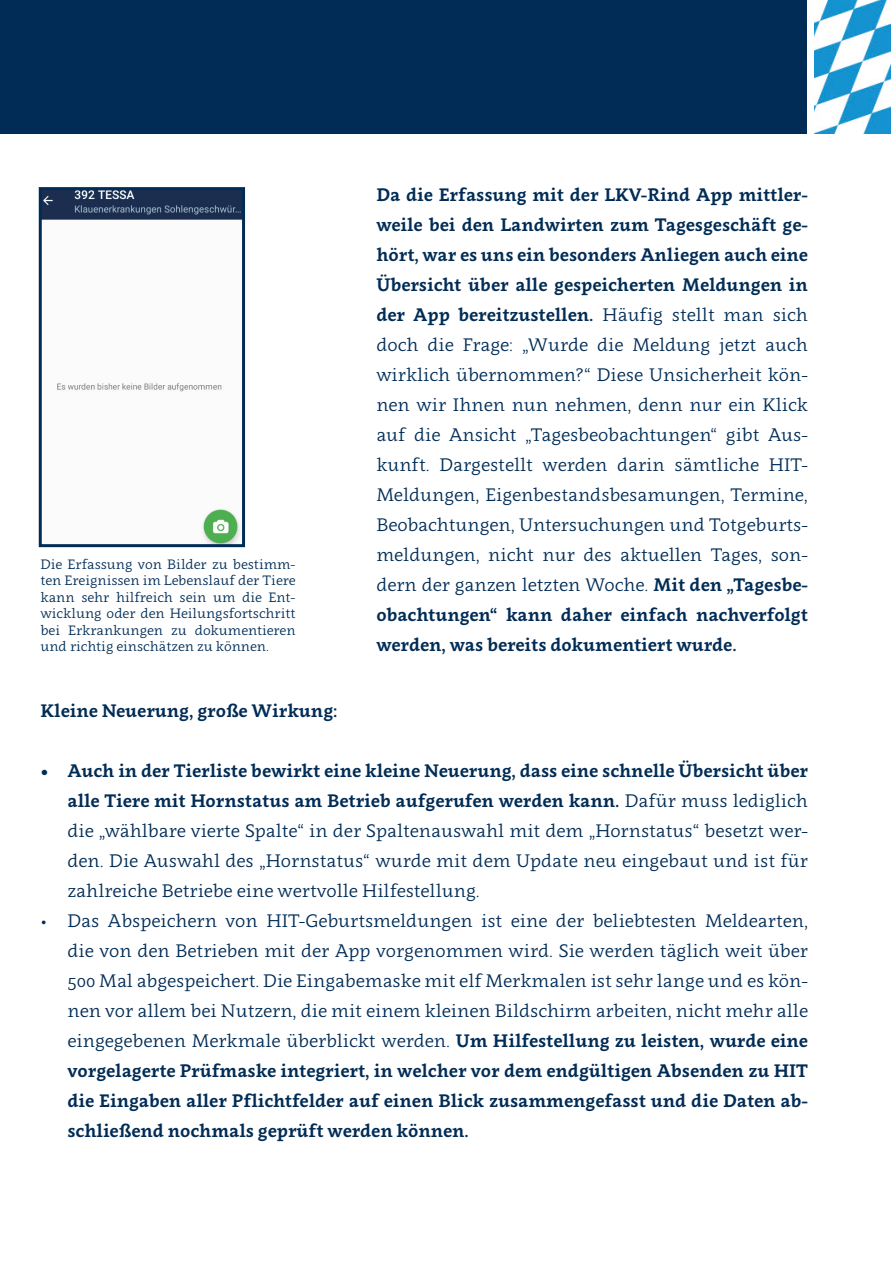
<style>
.page{position:relative;width:893px;height:1263px;background:#fff}
.page>*{position:absolute;margin:0;border:0;box-sizing:border-box;transform-origin:0 0}
.t1{font:18px/30px "Clavo";color:#002c55;text-align:justify}
.t2{font:700 18px "Clavo";color:#002c55}
.t3{font:13.5px/16.5px "Clavo";color:#002c55;text-align:justify}
.s1{font-weight:700}
</style>
<div class="page">
<div style="left:0;top:0;width:806px;height:134px;background:#002c55"></div>
<img style="left:814px;top:0;width:77px;height:134px">
<img style="left:43px;top:191px;width:198px;height:352px">
<div style="left:39px;top:187px;width:206px;height:360px;border:3px solid #002c55"></div>
<p class="t3" style="left:40px;top:555px;width:257px">Die Erfassung von Bilder zu bestimm&shy;ten Ereignissen im Lebenslauf der Tiere kann sehr hilfreich sein um die Ent&shy;wicklung oder den Heilungsfortschritt bei Erkrankungen zu dokumentieren und richtig einschätzen zu können.</p>
<p class="t1" style="left:376px;top:179px;width:433px"><span class="s1">Da die Erfassung mit der LKV-Rind App mittler&shy;weile bei den Landwirten zum Tagesgeschäft ge&shy;hört, war es uns ein besonders Anliegen auch eine Übersicht über alle gespeicherten Meldungen in der App bereitzustellen.</span> Häufig stellt man sich doch die Frage: „Wurde die Meldung jetzt auch wirklich übernommen?“ Diese Unsicherheit kön&shy;nen wir Ihnen nun nehmen, denn nur ein Klick auf die Ansicht „Tagesbeobachtungen“ gibt Aus&shy;kunft. Dargestellt werden darin sämtliche HIT-Meldungen, Eigenbestandsbesamungen, Termine, Beobachtungen, Untersuchungen und Totgeburts&shy;meldungen, nicht nur des aktuellen Tages, son&shy;dern der ganzen letzten Woche. <span class="s1">Mit den „Tagesbe&shy;obachtungen“ kann daher einfach nachverfolgt werden, was bereits dokumentiert wurde.</span></p>
<p class="t2" style="left:40px;top:698px;width:299px">Kleine Neuerung, große Wirkung:</p>
<p class="t1" style="left:67px;top:755px;width:742px;text-indent:-27px"><span class="s1">• Auch in der Tierliste bewirkt eine kleine Neuerung, dass eine schnelle Übersicht über alle Tiere mit Hornstatus am Betrieb aufgerufen werden kann.</span> Dafür muss lediglich die „wählbare vierte Spalte“ in der Spaltenauswahl mit dem „Hornstatus“ besetzt wer&shy;den. Die Auswahl des „Hornstatus“ wurde mit dem Update neu eingebaut und ist für zahlreiche Betriebe eine wertvolle Hilfestellung.</p>
<p class="t1" style="left:67px;top:905px;width:742px;text-indent:-27px">• Das Abspeichern von HIT-Geburtsmeldungen ist eine der beliebtesten Meldearten, die von den Betrieben mit der App vorgenommen wird. Sie werden täglich weit über 500 Mal abgespeichert. Die Eingabemaske mit elf Merkmalen ist sehr lange und es kön&shy;nen vor allem bei Nutzern, die mit einem kleinen Bildschirm arbeiten, nicht mehr alle eingegebenen Merkmale überblickt werden. <span class="s1">Um Hilfestellung zu leisten, wurde eine vorgelagerte Prüfmaske integriert, in welcher vor dem endgültigen Absenden zu HIT die Eingaben aller Pflichtfelder auf einen Blick zusammengefasst und die Daten ab&shy;schließend nochmals geprüft werden können.</span></p>
</div>
